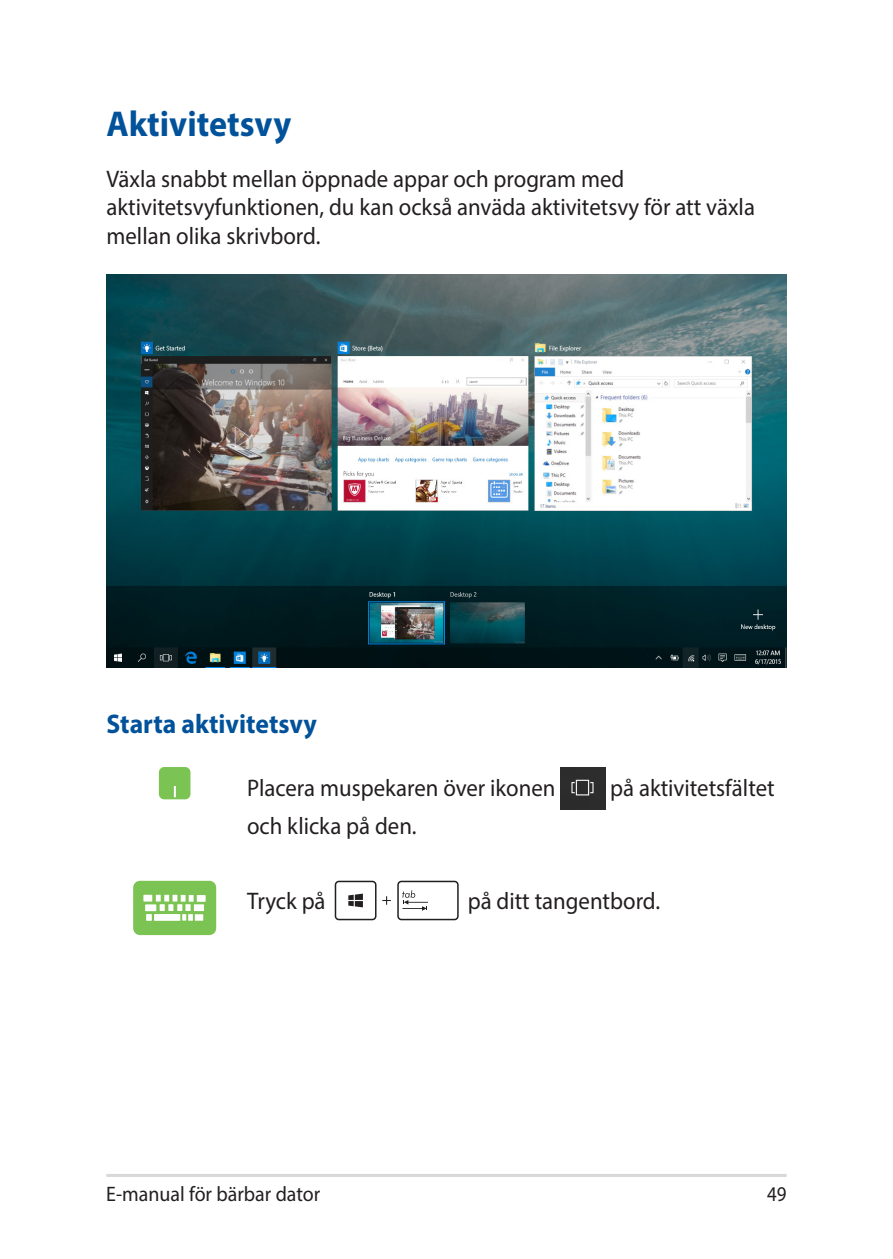
<style>
.page{position:relative;width:893px;height:1259px;background:#fff}
.page>*{position:absolute;margin:0;border:0;box-sizing:border-box;transform-origin:0 0}
.Heading_1{font:700 36px "Myriad Pro";color:#01529a;scale:.95 1}
.Heading_3{font:700 27px "Myriad Pro";color:#01529a;scale:.95 1}
.Body_Text{font:24px/28.8px "Myriad Pro";color:#231f20;scale:.95 1}
.Table_Body_Text{font:24px "Myriad Pro";color:#231f20;scale:.95 1}
.t1{font:21px "Myriad Pro";color:#231f20;scale:.95 1}
.t2{font:21px "Myriad Pro";color:#231f20;scale:.9 1}
</style>
<div class="page">
<hr style="left:106px;top:1174px;width:681px;height:3px;background:#d8d8d8">
<img style="left:107px;top:275px;width:680px;height:392px">
<div style="left:159px;top:767px;width:31px;height:32px;background:#7bc352;border-radius:5px"></div>
<svg style="left:174px;top:786px;width:2px;height:11px"></svg>
<img style="left:560px;top:767px;width:45px;height:42px">
<div style="left:134px;top:882px;width:81px;height:52px;background:#7bc352;border-radius:6px"></div>
<div style="left:133px;top:881px;width:83px;height:54px;border:2px solid #7bc352;border-radius:6px"></div>
<div style="left:197px;top:895px;width:9px;height:7px;background:#fff"></div>
<div style="left:145px;top:904px;width:11px;height:7px;background:#fff"></div>
<div style="left:146px;top:914px;width:6px;height:7px;background:#fff"></div>
<div style="left:154px;top:914px;width:26px;height:7px;background:#fff"></div>
<div style="left:194px;top:904px;width:10px;height:7px;background:#fff"></div>
<svg style="left:156px;top:894px;width:38px;height:26px"></svg>
<div style="left:195px;top:914px;width:8px;height:6px;background:#fff"></div>
<div style="left:143px;top:894px;width:9px;height:7px;background:#fff"></div>
<div style="left:397px;top:880px;width:62px;height:40px;border:2px solid #231f20;border-radius:3px"></div>
<svg style="left:402px;top:890px;width:26px;height:20px"></svg>
<svg style="left:382px;top:896px;width:9px;height:8px"></svg>
<div style="left:335px;top:880px;width:41px;height:40px;border:2px solid #231f20;border-radius:3px"></div>
<svg style="left:348px;top:893px;width:15px;height:14px"></svg>
<p class="Heading_1" style="left:107px;top:101px;width:196px">Aktivitetsvy</p>
<p class="Body_Text" style="left:107px;top:164px;width:684px">Växla snabbt mellan öppnade appar och program med aktivitetsvyfunktionen, du kan också anväda aktivitetsvy för att växla mellan olika skrivbord.</p>
<p class="Heading_3" style="left:107px;top:706px;width:223px">Starta aktivitetsvy</p>
<p class="Table_Body_Text" style="left:247px;top:773px;width:326px">Placera muspekaren över ikonen</p>
<p class="Table_Body_Text" style="left:610px;top:773px;width:175px">på aktivitetsfältet</p>
<p class="Table_Body_Text" style="left:247px;top:811px;width:180px">och klicka på den.</p>
<p class="Table_Body_Text" style="left:247px;top:885px;width:84px">Tryck på</p>
<p class="Table_Body_Text" style="left:468px;top:885px;width:204px">på ditt tangentbord.</p>
<p class="t1" style="left:106px;top:1180px;width:227px">E-manual för bärbar dator</p>
<p class="t2" style="left:767px;top:1180px;width:23px">49</p>
</div>
